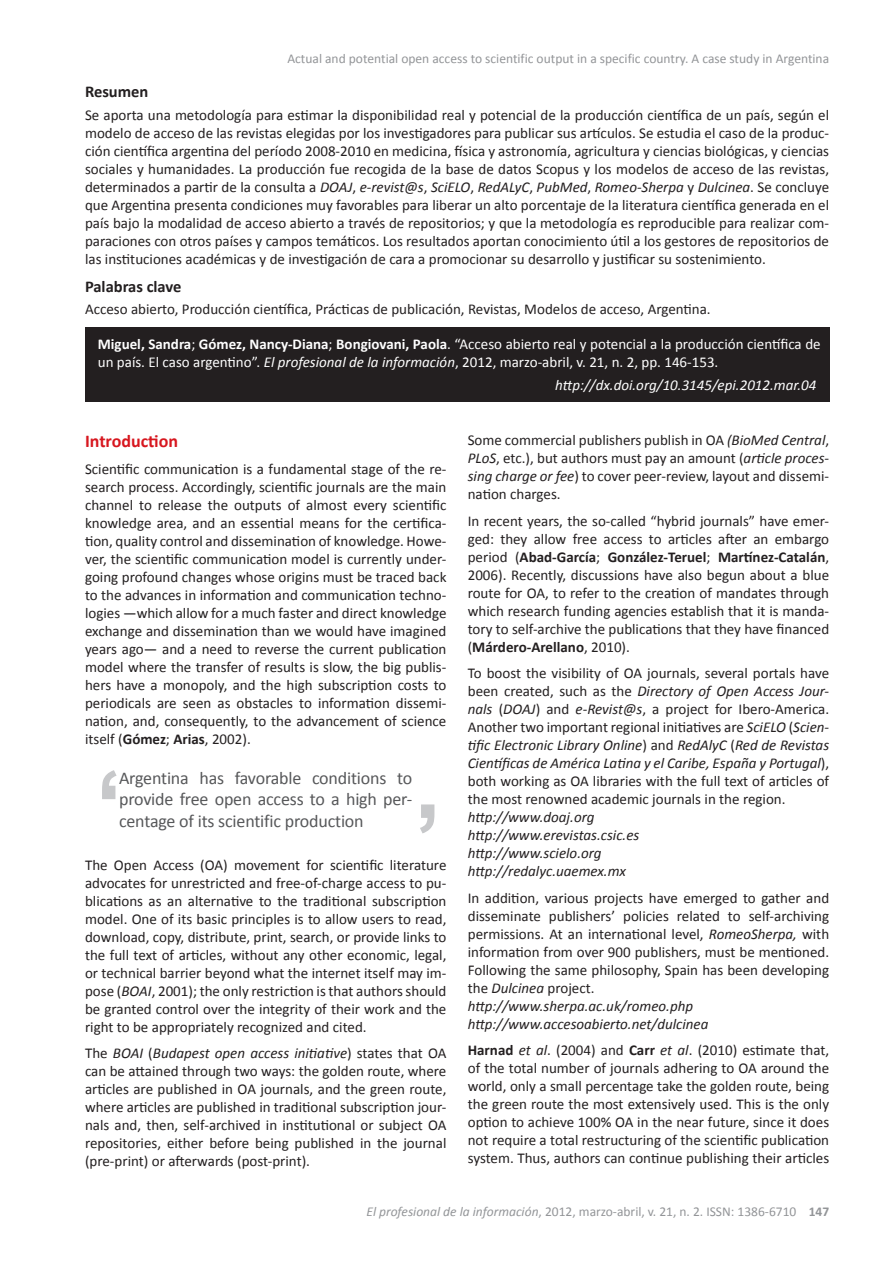
<style>
.page{position:relative;width:893px;height:1263px;background:#fff}
.page>*{position:absolute;margin:0;border:0;box-sizing:border-box;transform-origin:0 0}
.t1{font:18px/21.6px "Calibri";letter-spacing:-.01em;color:#57585a;text-align:justify}
.t2{font:700 18px "Calibri";color:#d7171f}
.t3{font:700 16.5px "Calibri";color:#231f20}
.t4{font:15px/18px "Calibri";color:#231f20;text-align:justify}
.t5{font:15px/18px "Calibri";color:#fff}
.t6{font:italic 15px/18px "Calibri";color:#231f20}
.t7{font:italic 15px "Calibri";color:#fff}
.t8{font:13.5px "Calibri";color:#939598}
.s1{font-style:italic}
.s2{font-weight:700}
</style>
<div class="page">
<div style="left:85px;top:327px;width:744px;height:75px;background:#231f20"></div>
<svg style="left:420px;top:804px;width:14px;height:29px"></svg>
<svg style="left:102px;top:770px;width:15px;height:29px"></svg>
<p class="t8" style="left:287px;top:50px;width:543px">Actual and potential open access to scientific output in a specific country. A case study in Argentina</p>
<p class="t3" style="left:85px;top:81px;width:65px">Resumen</p>
<p class="t4" style="left:85px;top:106px;width:746px">Se aporta una metodología para estimar la disponibilidad real y potencial de la producción científica de un país, según el modelo de acceso de las revistas elegidas por los investigadores para publicar sus artículos. Se estudia el caso de la produc&shy;ción científica argentina del período 2008-2010 en medicina, física y astronomía, agricultura y ciencias biológicas, y ciencias sociales y humanidades. La producción fue recogida de la base de datos Scopus y los modelos de acceso de las revistas, determinados a partir de la consulta a <span class="s1">DOAJ</span>, <span class="s1">e-revist@s</span>, <span class="s1">SciELO</span>, <span class="s1">RedALyC</span>, <span class="s1">PubMed</span>, <span class="s1">Romeo-Sherpa</span> y <span class="s1">Dulcinea</span>. Se concluye que Argentina presenta condiciones muy favorables para liberar un alto porcentaje de la literatura científica generada en el país bajo la modalidad de acceso abierto a través de repositorios; y que la metodología es reproducible para realizar com&shy;paraciones con otros países y campos temáticos. Los resultados aportan conocimiento útil a los gestores de repositorios de las instituciones académicas y de investigación de cara a promocionar su desarrollo y justificar su sostenimiento.</p>
<p class="t3" style="left:85px;top:276px;width:98px">Palabras clave</p>
<p class="t4" style="left:85px;top:300px;width:627px">Acceso abierto, Producción científica, Prácticas de publicación, Revistas, Modelos de acceso, Argentina.</p>
<p class="t5" style="left:98px;top:335px;width:724px"><span class="s2">Miguel, Sandra</span>; <span class="s2">Gómez, Nancy-Diana</span>; <span class="s2">Bongiovani, Paola</span>. “Acceso abierto real y potencial a la producción científica de un país. El caso argentino”. <span class="s1">El profesional de la información</span>, 2012, marzo-abril, v. 21, n. 2, pp. 146-153.</p>
<p class="t7" style="left:555px;top:374px;width:263px">http://dx.doi.org/10.3145/epi.2012.mar.04</p>
<p class="t2" style="left:85px;top:430px;width:95px">Introduction</p>
<p class="t4" style="left:85px;top:460px;width:363px">Scientific communication is a fundamental stage of the re&shy;search process. Accordingly, scientific journals are the main channel to release the outputs of almost every scientific knowledge area, and an essential means for the certifica&shy;tion, quality control and dissemination of knowledge. Howe&shy;ver, the scientific communication model is currently under&shy;going profound changes whose origins must be traced back to the advances in information and communication techno&shy;logies —which allow for a much faster and direct knowledge exchange and dissemination than we would have imagined years ago— and a need to reverse the current publication model where the transfer of results is slow, the big publis&shy;hers have a monopoly, and the high subscription costs to periodicals are seen as obstacles to information dissemi&shy;nation, and, consequently, to the advancement of science itself (<span class="s2">Gómez</span>; <span class="s2">Arias</span>, 2002).</p>
<p class="t1" style="left:119px;top:767px;width:295px">Argentina has favorable conditions to provide free open access to a high per&shy;centage of its scientific production</p>
<p class="t4" style="left:85px;top:856px;width:363px">The Open Access (OA) movement for scientific literature advocates for unrestricted and free-of-charge access to pu&shy;blications as an alternative to the traditional subscription model. One of its basic principles is to allow users to read, download, copy, distribute, print, search, or provide links to the full text of articles, without any other economic, legal, or technical barrier beyond what the internet itself may im&shy;pose (<span class="s1">BOAI</span>, 2001); the only restriction is that authors should be granted control over the integrity of their work and the right to be appropriately recognized and cited.</p>
<p class="t4" style="left:85px;top:1044px;width:363px">The <span class="s1">BOAI</span> (<span class="s1">Budapest open access initiative</span>) states that OA can be attained through two ways: the golden route, where articles are published in OA journals, and the green route, where articles are published in traditional subscription jour&shy;nals and, then, self-archived in institutional or subject OA repositories, either before being published in the journal (pre-print) or afterwards (post-print).</p>
<p class="t4" style="left:468px;top:431px;width:363px">Some commercial publishers publish in OA <span class="s1">(BioMed Central</span>, <span class="s1">PLoS</span>, etc.), but authors must pay an amount (<span class="s1">article proces&shy;sing charge or fee</span>) to cover peer-review, layout and dissemi&shy;nation charges.</p>
<p class="t4" style="left:468px;top:512px;width:363px">In recent years, the so-called “hybrid journals” have emer&shy;ged: they allow free access to articles after an embargo period (<span class="s2">Abad-García</span>; <span class="s2">González-Teruel</span>; <span class="s2">Martínez-Catalán</span>, 2006). Recently, discussions have also begun about a blue route for OA, to refer to the creation of mandates through which research funding agencies establish that it is manda&shy;tory to self-archive the publications that they have financed (<span class="s2">Márdero-Arellano</span>, 2010).</p>
<p class="t4" style="left:468px;top:664px;width:363px">To boost the visibility of OA journals, several portals have been created, such as the <span class="s1">Directory of Open Access Jour&shy;nals</span> (<span class="s1">DOAJ</span>) and <span class="s1">e-Revist@s</span>, a project for Ibero-America.<br>Another two important regional initiatives are <span class="s1">SciELO</span> (<span class="s1">Scien&shy;tific Electronic Library Online</span>) and <span class="s1">RedAlyC</span> (<span class="s1">Red de Revistas Científicas de América Latina y el Caribe, España y Portugal</span>), both working as OA libraries with the full text of articles of the most renowned academic journals in the region.</p>
<p class="t6" style="left:468px;top:807px;width:173px">http://www.doaj.org http://www.erevistas.csic.es http://www.scielo.org http://redalyc.uaemex.mx</p>
<p class="t4" style="left:468px;top:889px;width:363px;text-align:left">In addition, various projects have emerged to gather and disseminate publishers’ policies related to self-archiving permissions. At an international level, <span class="s1">RomeoSherpa,</span> with information from over 900 publishers, must be mentioned.<br>Following the same philosophy, Spain has been developing the <span class="s1">Dulcinea</span> project.<br><span class="s1">http://www.sherpa.ac.uk/romeo.php http://www.accesoabierto.net/dulcinea</span></p>
<p class="t4" style="left:468px;top:1041px;width:363px"><span class="s2">Harnad</span> <span class="s1">et al</span>. (2004) and <span class="s2">Carr</span> <span class="s1">et al</span>. (2010) estimate that, of the total number of journals adhering to OA around the world, only a small percentage take the golden route, being the green route the most extensively used. This is the only option to achieve 100% OA in the near future, since it does not require a total restructuring of the scientific publication system. Thus, authors can continue publishing their articles</p>
<p class="t8" style="left:366px;top:1203px;width:464px"><span class="s1">El profesional de la información</span>, 2012, marzo-abril, v. 21, n. 2. ISSN: 1386-6710 <span class="s2">147</span></p>
</div>
